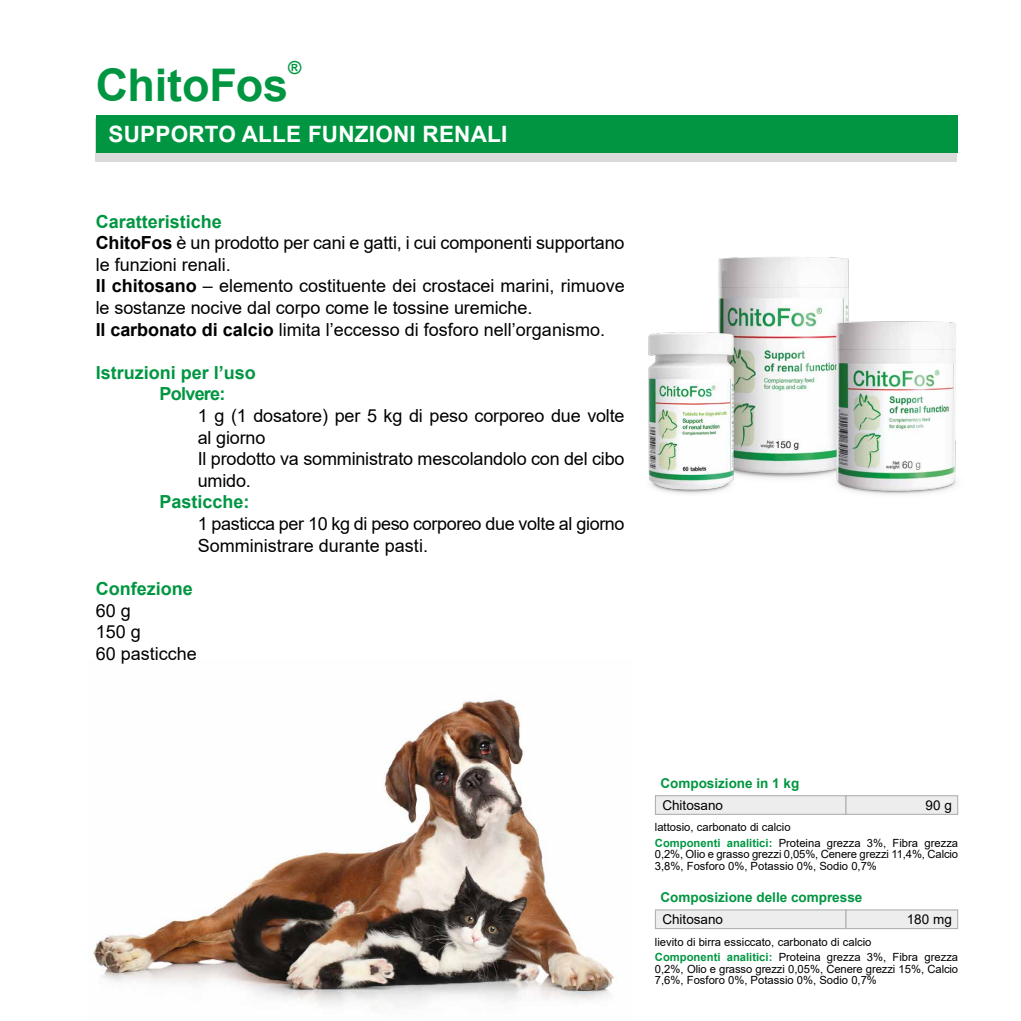
<style>
.page{position:relative;width:1021px;height:1021px;background:#fff}
.page>*{position:absolute;margin:0;border:0;box-sizing:border-box;transform-origin:0 0}
.t1{font:700 45px "Arial";letter-spacing:-.005em;color:#009641}
.t2{font:700 22.5px "Arial";letter-spacing:.01em;color:#fff}
.t3{font:18px/21.6px "Arial";letter-spacing:-.005em;color:#000}
.t4{font:700 18px/21.6px "Arial";color:#009641}
.t5{font:700 13.5px "Arial";color:#009641}
.t6{font:13.5px "Arial";color:#000}
.t7{font:11.25px/15.8px "Arial";color:#000}
.s1{font-weight:700;color:#009641}
.s2{font-weight:700}
</style>
<div class="page">
<img style="left:89px;top:699px;width:527px;height:307px">
<div style="left:96px;top:118px;width:861px;height:44px;background:#dadada"></div>
<div style="left:96px;top:115px;width:861px;height:38px;background:#009641"></div>
<img style="left:648px;top:257px;width:309px;height:238px">
<div style="left:655px;top:909px;width:191px;height:20px;background:#ededed;border:1px solid #b3b2b2"></div>
<div style="left:845px;top:909px;width:113px;height:20px;background:#ededed;border:1px solid #b3b2b2"></div>
<div style="left:655px;top:795px;width:191px;height:20px;background:#ededed;border:1px solid #b3b2b2"></div>
<div style="left:845px;top:795px;width:113px;height:20px;background:#ededed;border:1px solid #b3b2b2"></div>
<p class="t4" style="left:288px;top:57px;width:15px">®</p>
<h1 class="t1" style="left:96px;top:53px;width:194px">ChitoFos</h1>
<p class="t2" style="left:108px;top:118px;width:400px">SUPPORTO ALLE FUNZIONI RENALI</p>
<p class="t3" style="left:96px;top:210px;width:530px"><span class="s1">Caratteristiche<br></span><span class="s2">ChitoFos</span> è un prodotto per cani e gatti, i cui componenti supportano le funzioni renali.<br><span class="s2">Il chitosano</span> – elemento costituente dei crostacei marini, rimuove le sostanze nocive dal corpo come le tossine uremiche.<br><span class="s2">Il carbonato di calcio</span> limita l’eccesso di fosforo nell’organismo.</p>
<p class="t4" style="left:159px;top:362px;width:98px;text-indent:-64px">Istruzioni per l’uso<br>Polvere:</p>
<p class="t3" style="left:198px;top:405px;width:428px">1 g (1 dosatore) per 5 kg di peso corporeo due volte al giorno<br>Il prodotto va somministrato mescolandolo con del cibo umido.</p>
<p class="t4" style="left:159px;top:491px;width:92px">Pasticche:</p>
<p class="t3" style="left:198px;top:513px;width:428px">1 pasticca per 10 kg di peso corporeo due volte al giorno<br>Somministrare durante pasti.</p>
<p class="t4" style="left:96px;top:578px;width:99px">Confezione</p>
<p class="t3" style="left:96px;top:599px;width:103px">60 g<br>150 g<br>60 pasticche</p>
<p class="t5" style="left:660px;top:773px;width:140px">Composizione in 1 kg</p>
<p class="t6" style="left:662px;top:795px;width:62px">Chitosano</p>
<p class="t6" style="left:925px;top:795px;width:28px">90 g</p>
<p class="t7" style="left:655px;top:819px;width:305px">lattosio, carbonato di calcio<br><span class="s1">Componenti analitici:</span> Proteina grezza 3%, Fibra grezza</p>
<p class="t7" style="left:655px;top:848px;width:305px;line-height:11.2px">0,2%, Olio e grasso grezzi 0,05%, Cenere grezzi 11,4%, Calcio<br>3,8%, Fosforo 0%, Potassio 0%, Sodio 0,7%</p>
<p class="t5" style="left:660px;top:887px;width:203px">Composizione delle compresse</p>
<p class="t6" style="left:662px;top:910px;width:62px">Chitosano</p>
<p class="t6" style="left:906px;top:909px;width:47px">180 mg</p>
<p class="t7" style="left:655px;top:933px;width:305px">lievito di birra essiccato, carbonato di calcio<br><span class="s1">Componenti analitici:</span> Proteina grezza 3%, Fibra grezza</p>
<p class="t7" style="left:655px;top:962px;width:305px;line-height:11.2px">0,2%, Olio e grasso grezzi 0,05%, Cenere grezzi 15%, Calcio<br>7,6%, Fosforo 0%, Potassio 0%, Sodio 0,7%</p>
</div>
